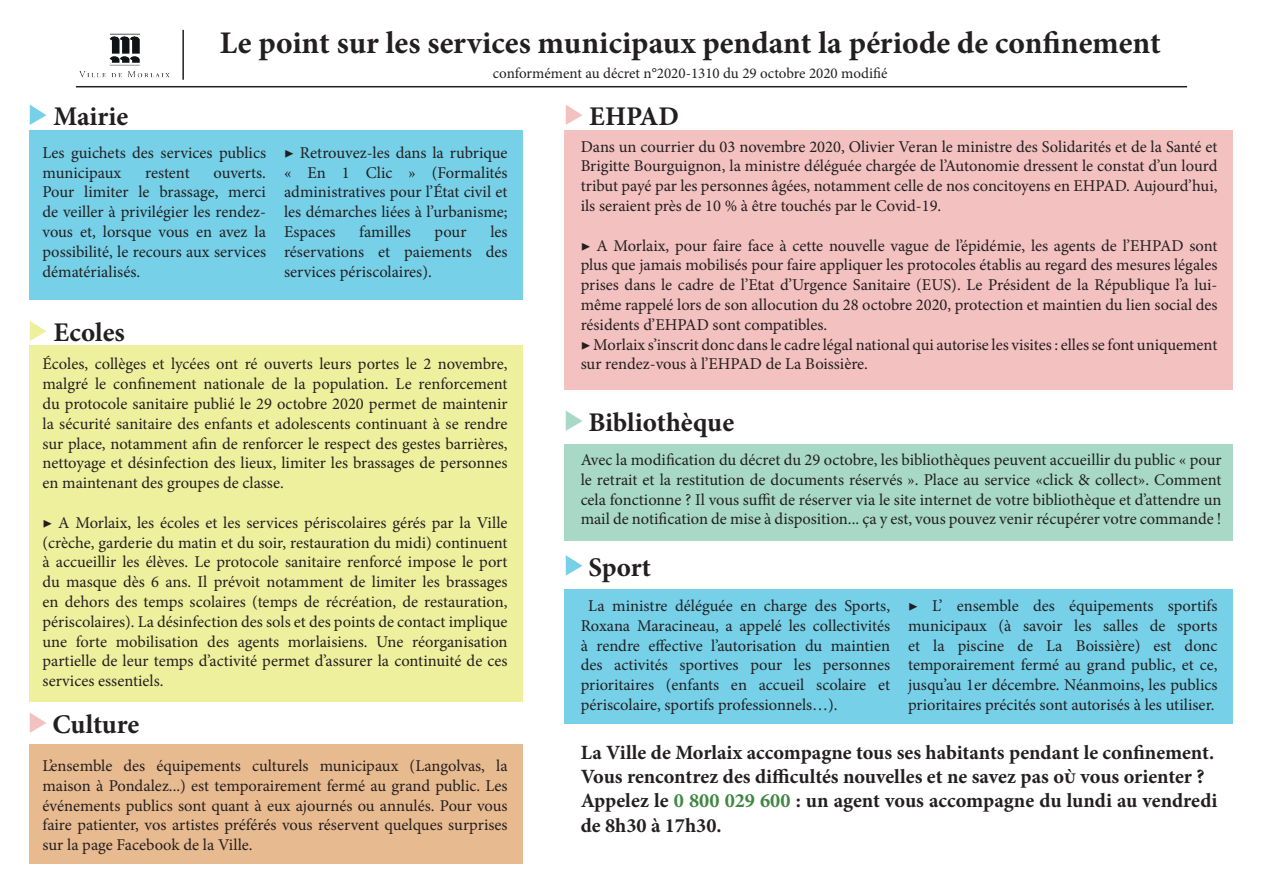
<style>
.page{position:relative;width:1263px;height:893px;background:#fff}
.page>*{position:absolute;margin:0;border:0;box-sizing:border-box;transform-origin:0 0}
.t1{font:700 31.5px "Minion Pro";color:#231f20}
.t2{font:700 27px "Minion Pro";color:#231f20}
.t3{font:700 20.25px/24.3px "Minion Pro";color:#231f20}
.t4{font:16.5px/19.8px "Minion Pro";color:#231f20;text-align:justify}
.t5{font:15px "Minion Pro";color:#231f20}
.s1{color:#408742}
</style>
<div class="page">
<img style="left:79px;top:33px;width:91px;height:45px">
<hr style="left:182px;top:30px;width:2px;height:50px;background:#231f20">
<hr style="left:76px;top:86px;width:1111px;height:1px;background:#231f20">
<svg style="left:30px;top:105px;width:17px;height:20px"></svg>
<svg style="left:566px;top:105px;width:16px;height:20px"></svg>
<svg style="left:566px;top:411px;width:16px;height:20px"></svg>
<svg style="left:566px;top:555px;width:16px;height:21px"></svg>
<svg style="left:30px;top:713px;width:16px;height:20px"></svg>
<svg style="left:30px;top:321px;width:17px;height:20px"></svg>
<div style="left:30px;top:130px;width:493px;height:170px;background:#76d0e8"></div>
<div style="left:564px;top:589px;width:669px;height:135px;background:#76d0e8"></div>
<div style="left:30px;top:346px;width:493px;height:356px;background:#eff09e"></div>
<div style="left:564px;top:130px;width:669px;height:260px;background:#f2c1c0"></div>
<div style="left:564px;top:444px;width:669px;height:96px;background:#a8d9c6"></div>
<div style="left:30px;top:744px;width:493px;height:119px;background:#e8ba90"></div>
<h1 class="t1" style="left:220px;top:21px;width:942px">Le point sur les services municipaux pendant la période de confinement</h1>
<p class="t5" style="left:493px;top:63px;width:396px">conformément au décret n°2020-1310 du 29 octobre 2020 modifié</p>
<h2 class="t2" style="left:53px;top:97px;width:77px">Mairie</h2>
<h2 class="t2" style="left:589px;top:97px;width:91px">EHPAD</h2>
<p class="t4" style="left:43px;top:143px;width:225px">Les guichets des services publics municipaux</p>
<p class="t4" style="left:43px;top:162px;width:225px;text-indent:171px">ouverts.<br>Pour limiter le brassage, merci de veiller à privilégier les rendez&shy;vous et, lorsque vous en avez la possibilité, le recours aux services dématérialisés.</p>
<p class="t4" style="left:145px;top:162px;width:46px">restent</p>
<h2 class="t2" style="left:53px;top:313px;width:73px">Ecoles</h2>
<p class="t4" style="left:284px;top:143px;width:225px">▶ Retrouvez-les dans la rubrique « En 1 Clic » (Formalités administratives pour l’État civil et les démarches liées à l’urbanisme; Espaces</p>
<p class="t4" style="left:284px;top:222px;width:225px;text-indent:206px">les réservations et paiements des services périscolaires).</p>
<p class="t4" style="left:359px;top:222px;width:53px">familles</p>
<p class="t4" style="left:435px;top:222px;width:33px">pour</p>
<p class="t4" style="left:43px;top:354px;width:467px">Écoles, collèges et lycées ont ré ouverts leurs portes le 2 novembre, malgré le confinement nationale de la population. Le renforcement du protocole sanitaire publié le 29 octobre 2020 permet de maintenir la sécurité sanitaire des enfants et adolescents continuant à se rendre sur place, notamment afin de renforcer le respect des gestes barrières, nettoyage et désinfection des lieux, limiter les brassages de personnes en maintenant des groupes de classe.</p>
<p class="t4" style="left:43px;top:513px;width:467px">▶ A Morlaix, les écoles et les services périscolaires gérés par la Ville (crèche, garderie du matin et du soir, restauration du midi) continuent à accueillir les élèves. Le protocole sanitaire renforcé impose le port du masque dès 6 ans. Il prévoit notamment de limiter les brassages en dehors des temps scolaires (temps de récréation, de restauration, périscolaires). La désinfection des sols et des points de contact implique une forte mobilisation des agents morlaisiens. Une réorganisation partielle de leur temps d’activité permet d’assurer la continuité de ces services essentiels.</p>
<h2 class="t2" style="left:52px;top:705px;width:88px">Culture</h2>
<p class="t4" style="left:43px;top:756px;width:467px">L’ensemble des équipements culturels municipaux (Langolvas, la maison à Pondalez...) est temporairement fermé au grand public. Les événements publics sont quant à eux ajournés ou annulés. Pour vous faire patienter, vos artistes préférés vous réservent quelques surprises sur la page Facebook de la Ville.</p>
<p class="t4" style="left:581px;top:136px;width:638px">Dans un courrier du 03 novembre 2020, Olivier Veran le ministre des Solidarités et de la Santé et Brigitte Bourguignon, la ministre déléguée chargée de l’Autonomie dressent le constat d’un lourd tribut payé par les personnes âgées, notamment celle de nos concitoyens en EHPAD. Aujourd’hui, ils seraient près de 10 % à être touchés par le Covid-19.</p>
<p class="t4" style="left:581px;top:235px;width:638px;text-align:left">▶ A Morlaix, pour faire face à cette nouvelle vague de l’épidémie, les agents de l’EHPAD sont plus que jamais mobilisés pour faire appliquer les protocoles établis au regard des mesures légales prises dans le cadre de l’Etat d’Urgence Sanitaire (EUS). Le Président de la République l’a lui&shy;même rappelé lors de son allocution du 28 octobre 2020, protection et maintien du lien social des résidents d’EHPAD sont compatibles.<br>▶ Morlaix s’inscrit donc dans le cadre légal national qui autorise les visites : elles se font uniquement sur rendez-vous à l’EHPAD de La Boissière.</p>
<h2 class="t2" style="left:588px;top:403px;width:147px">Bibliothèque</h2>
<p class="t4" style="left:581px;top:450px;width:642px">Avec la modification du décret du 29 octobre, les bibliothèques peuvent accueillir du public « pour le retrait et la restitution de documents réservés ». Place au service «click &amp; collect». Comment cela fonctionne ? Il vous suffit de réserver via le site internet de votre bibliothèque et d’attendre un mail de notification de mise à disposition... ça y est, vous pouvez venir récupérer votre commande !</p>
<h2 class="t2" style="left:588px;top:548px;width:64px">Sport</h2>
<p class="t4" style="left:581px;top:596px;width:311px;text-indent:8px">La ministre déléguée en charge des Sports, Roxana Maracineau, a appelé les collectivités à rendre effective l’autorisation du maintien des activités sportives pour les personnes prioritaires (enfants en accueil scolaire et périscolaire, sportifs professionnels…).</p>
<p class="t4" style="left:908px;top:596px;width:311px">▶ L’ ensemble des équipements sportifs municipaux (à savoir les salles de sports et la piscine de La Boissière) est donc temporairement fermé au grand public, et ce, jusqu’au 1er décembre. Néanmoins, les publics prioritaires précités sont autorisés à les utiliser.</p>
<p class="t3" style="left:581px;top:740px;width:638px">La Ville de Morlaix accompagne tous ses habitants pendant le confinement.<br>Vous rencontrez des difficultés nouvelles et ne savez pas oÙ vous orienter ?<br>Appelez le <span class="s1">0 800 029 600</span> : un agent vous accompagne du lundi au vendredi de 8h30 à 17h30.</p>
</div>
